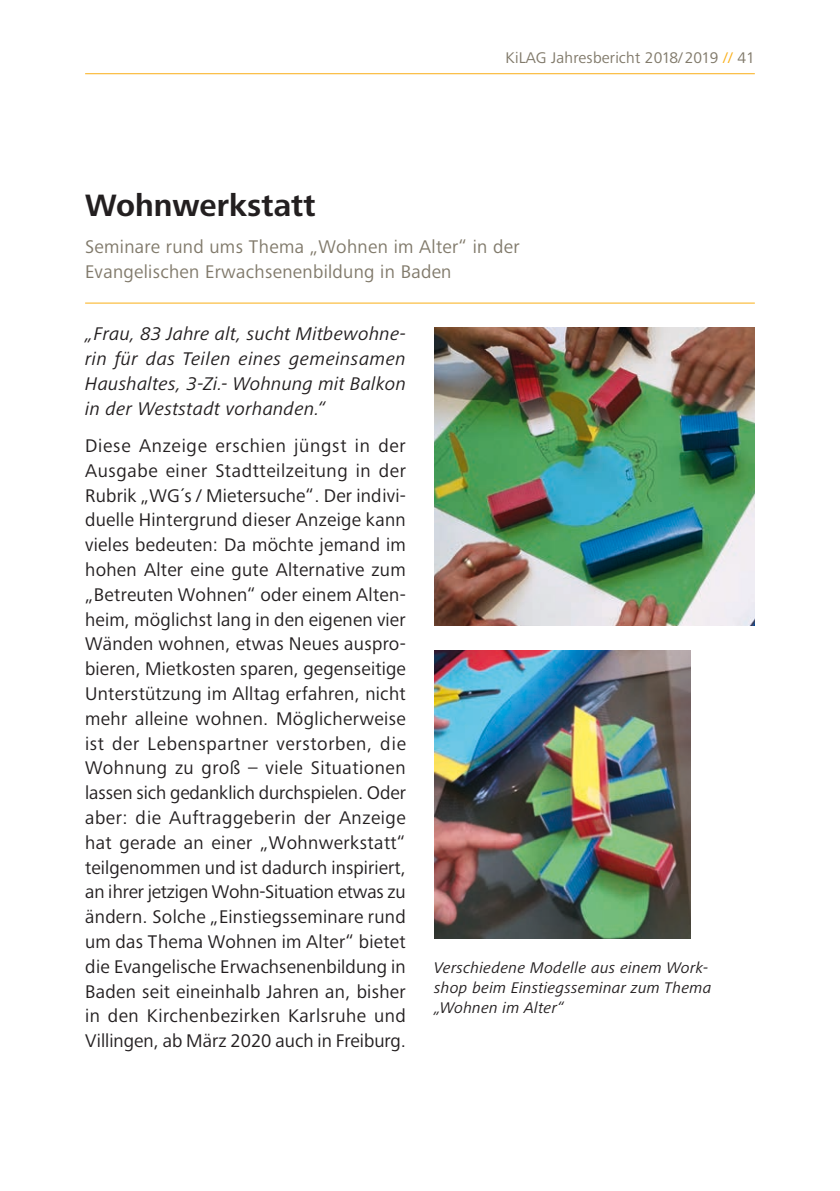
<style>
.page{position:relative;width:840px;height:1191px;background:#fff}
.page>*{position:absolute;margin:0;border:0;box-sizing:border-box;transform-origin:0 0}
._01_Überschrift_etwa{font:700 32px "Frutiger Next Pro";color:#231f20}
._05_Copy{font:19px/24.8px "Frutiger Next Pro";color:#231f20;text-align:justify}
._05_Copy-2{font:italic 19px/24.8px "Frutiger Next Pro";letter-spacing:.015em;color:#231f20;text-align:justify}
._03_Vorspann{font:19px/24.8px "Frutiger Next Pro";letter-spacing:.015em;color:#817a6b}
._06_BU{font:italic 16px/20px "Frutiger Next Pro";letter-spacing:.015em;color:#231f20}
.t1{font:16px "Frutiger Next Pro";letter-spacing:.01em;color:#817a6b}
.s1{color:#faaf18}
</style>
<div class="page">
<hr style="left:85px;top:73px;width:669px;height:1px;background:#faaf18">
<hr style="left:85px;top:302px;width:669px;height:1px;background:#faaf18">
<img style="left:434px;top:328px;width:320px;height:297px">
<img style="left:434px;top:650px;width:256px;height:288px">
<p class="t1" style="left:505px;top:49px;width:251px">KiLAG Jahresbericht 2018/2019 <span class="s1">//</span> 41</p>
<p class="_01_Überschrift_etwa" style="left:85px;top:187px;width:232px">Wohnwerkstatt</p>
<p class="_03_Vorspann" style="left:85px;top:235px;width:436px">Seminare rund ums Thema „Wohnen im Alter“ in der<br>Evangelischen Erwachsenenbildung in Baden</p>
<p class="_05_Copy-2" style="left:85px;top:321px;width:322px">„Frau, 83 Jahre alt, sucht Mitbewohne&shy;rin für das Teilen eines gemeinsamen Haushaltes, 3-Zi.- Wohnung mit Balkon in der Weststadt vorhanden.“</p>
<p class="_05_Copy" style="left:85px;top:433px;width:322px">Diese Anzeige erschien jüngst in der Ausgabe einer Stadtteilzeitung in der Rubrik „WG´s / Mietersuche“. Der indivi&shy;duelle Hintergrund dieser Anzeige kann vieles bedeuten: Da möchte jemand im hohen Alter eine gute Alternative zum „Betreuten Wohnen“ oder einem Alten&shy;heim, möglichst lang in den eigenen vier Wänden wohnen, etwas Neues auspro&shy;bieren, Mietkosten sparen, gegenseitige Unterstützung im Alltag erfahren, nicht mehr alleine wohnen. Möglicherweise ist der Lebenspartner verstorben, die Wohnung zu groß – viele Situationen lassen sich gedanklich durchspielen. Oder aber: die Auftraggeberin der Anzeige hat gerade an einer „Wohnwerkstatt“ teilgenommen und ist dadurch inspiriert, an ihrer jetzigen Wohn-Situation etwas zu ändern. Solche „Einstiegsseminare rund um das Thema Wohnen im Alter“ bietet die Evangelische Erwachsenenbildung in Baden seit eineinhalb Jahren an, bisher in den Kirchenbezirken Karlsruhe und Villingen, ab März 2020 auch in Freiburg.</p>
<p class="_06_BU" style="left:434px;top:957px;width:278px">Verschiedene Modelle aus einem Work&shy;shop beim Einstiegsseminar zum Thema „Wohnen im Alter“</p>
</div>
